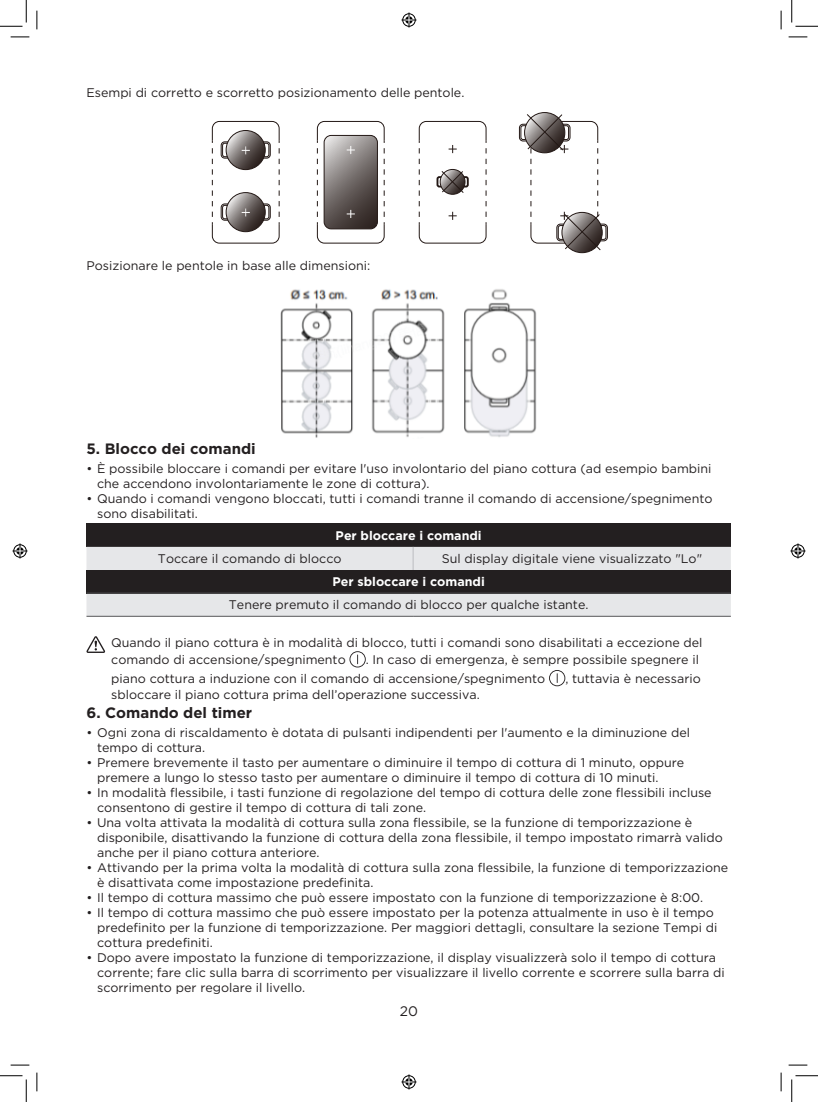
<style>
.page{position:relative;width:818px;height:1102px;background:#fff}
.page>*{position:absolute;margin:0;border:0;box-sizing:border-box;transform-origin:0 0}
.t1{font:700 15px "Gotham";color:#231f20}
.t2{font:13.88px "Gotham";color:#231f20}
.t3{font:12.5px/15px "Gotham";color:#231f20}
.t4{font:700 12.5px "Gotham";color:#fff}
</style>
<div class="page">
<svg style="left:211px;top:120px;width:69px;height:124px"></svg>
<svg style="left:316px;top:120px;width:69px;height:124px"></svg>
<div style="left:524px;top:112px;width:41px;height:41px;border:1px solid #231815;border-radius:50%"></div>
<svg style="left:418px;top:120px;width:69px;height:124px"></svg>
<div style="left:562px;top:212px;width:40px;height:41px;border:1px solid #231815;border-radius:50%"></div>
<svg style="left:519px;top:113px;width:89px;height:138px"></svg>
<img style="left:280px;top:289px;width:257px;height:149px">
<div style="left:86px;top:523px;width:645px;height:24px;background:#231f20"></div>
<div style="left:86px;top:547px;width:645px;height:69px;background:#e6e7e9"></div>
<div style="left:86px;top:570px;width:645px;height:23px;background:#231f20"></div>
<hr style="left:86px;top:592px;width:327px;height:1px;background:#57585a">
<hr style="left:413px;top:592px;width:318px;height:1px;background:#57585a">
<hr style="left:86px;top:616px;width:327px;height:1px;background:#57585a">
<hr style="left:413px;top:616px;width:318px;height:1px;background:#57585a">
<svg style="left:413px;top:547px;width:1px;height:23px"></svg>
<svg style="left:86px;top:636px;width:19px;height:17px"></svg>
<svg style="left:349px;top:651px;width:17px;height:16px"></svg>
<svg style="left:549px;top:670px;width:16px;height:16px"></svg>
<svg style="left:11px;top:36px;width:18px;height:2px"></svg>
<svg style="left:788px;top:36px;width:19px;height:2px"></svg>
<svg style="left:11px;top:1064px;width:18px;height:1px"></svg>
<svg style="left:788px;top:1064px;width:19px;height:1px"></svg>
<svg style="left:36px;top:11px;width:2px;height:18px"></svg>
<svg style="left:36px;top:1072px;width:2px;height:19px"></svg>
<svg style="left:780px;top:11px;width:2px;height:18px"></svg>
<svg style="left:780px;top:1072px;width:2px;height:19px"></svg>
<svg style="left:0;top:0;width:27px;height:27px"></svg>
<svg style="left:0;top:1075px;width:27px;height:26px"></svg>
<svg style="left:791px;top:0;width:27px;height:27px"></svg>
<svg style="left:791px;top:1075px;width:27px;height:26px"></svg>
<svg style="left:401px;top:13px;width:15px;height:15px"></svg>
<svg style="left:401px;top:1074px;width:15px;height:15px"></svg>
<svg style="left:13px;top:543px;width:15px;height:15px"></svg>
<svg style="left:790px;top:543px;width:15px;height:15px"></svg>
<p class="t3" style="left:86px;top:85px;width:379px">Esempi di corretto e scorretto posizionamento delle pentole.</p>
<p class="t3" style="left:86px;top:257px;width:285px">Posizionare le pentole in base alle dimensioni:</p>
<p class="t1" style="left:86px;top:438px;width:171px">5. Blocco dei comandi</p>
<p class="t3" style="left:97px;top:461px;width:616px;text-indent:-11px">• È possibile bloccare i comandi per evitare l'uso involontario del piano cottura (ad esempio bambini che accendono involontariamente le zone di cottura).</p>
<p class="t3" style="left:97px;top:491px;width:617px;text-indent:-11px">• Quando i comandi vengono bloccati, tutti i comandi tranne il comando di accensione/spegnimento sono disabilitati.</p>
<p class="t4" style="left:336px;top:527px;width:148px">Per bloccare i comandi</p>
<p class="t3" style="left:158px;top:550px;width:185px">Toccare il comando di blocco</p>
<p class="t3" style="left:442px;top:550px;width:262px">Sul display digitale viene visualizzato "Lo"</p>
<p class="t4" style="left:332px;top:573px;width:154px">Per sbloccare i comandi</p>
<p class="t3" style="left:229px;top:597px;width:361px">Tenere premuto il comando di blocco per qualche istante.</p>
<p class="t3" style="left:111px;top:633px;width:593px;line-height:16.9px">Quando il piano cottura è in modalità di blocco, tutti i comandi sono disabilitati a eccezione del comando di accensione/spegnimento</p>
<p class="t3" style="left:111px;top:649px;width:589px;line-height:18.8px;text-indent:254px">. In caso di emergenza, è sempre possibile spegnere il piano cottura a induzione con il comando di accensione/spegnimento</p>
<p class="t3" style="left:565px;top:670px;width:137px">, tuttavia è necessario</p>
<p class="t3" style="left:111px;top:687px;width:370px">sbloccare il piano cottura prima dell’operazione successiva.</p>
<p class="t1" style="left:86px;top:702px;width:167px">6. Comando del timer</p>
<p class="t3" style="left:97px;top:724px;width:594px;text-indent:-11px">• Ogni zona di riscaldamento è dotata di pulsanti indipendenti per l'aumento e la diminuzione del tempo di cottura.</p>
<p class="t3" style="left:97px;top:754px;width:589px;text-indent:-11px">• Premere brevemente il tasto per aumentare o diminuire il tempo di cottura di 1 minuto, oppure premere a lungo lo stesso tasto per aumentare o diminuire il tempo di cottura di 10 minuti.</p>
<p class="t3" style="left:97px;top:784px;width:616px;text-indent:-11px">• In modalità flessibile, i tasti funzione di regolazione del tempo di cottura delle zone flessibili incluse consentono di gestire il tempo di cottura di tali zone.</p>
<p class="t3" style="left:97px;top:814px;width:627px;text-indent:-11px">• Una volta attivata la modalità di cottura sulla zona flessibile, se la funzione di temporizzazione è disponibile, disattivando la funzione di cottura della zona flessibile, il tempo impostato rimarrà valido anche per il piano cottura anteriore.</p>
<p class="t3" style="left:97px;top:859px;width:633px;text-indent:-11px">• Attivando per la prima volta la modalità di cottura sulla zona flessibile, la funzione di temporizzazione è disattivata come impostazione predefinita.</p>
<p class="t3" style="left:86px;top:889px;width:618px">• Il tempo di cottura massimo che può essere impostato con la funzione di temporizzazione è 8:00.</p>
<p class="t3" style="left:97px;top:904px;width:622px;text-indent:-11px">• Il tempo di cottura massimo che può essere impostato per la potenza attualmente in uso è il tempo predefinito per la funzione di temporizzazione. Per maggiori dettagli, consultare la sezione Tempi di cottura predefiniti.</p>
<p class="t3" style="left:97px;top:949px;width:629px;text-indent:-11px">• Dopo avere impostato la funzione di temporizzazione, il display visualizzerà solo il tempo di cottura corrente; fare clic sulla barra di scorrimento per visualizzare il livello corrente e scorrere sulla barra di scorrimento per regolare il livello.</p>
<p class="t2" style="left:400px;top:1001px;width:20px">20</p>
</div>
